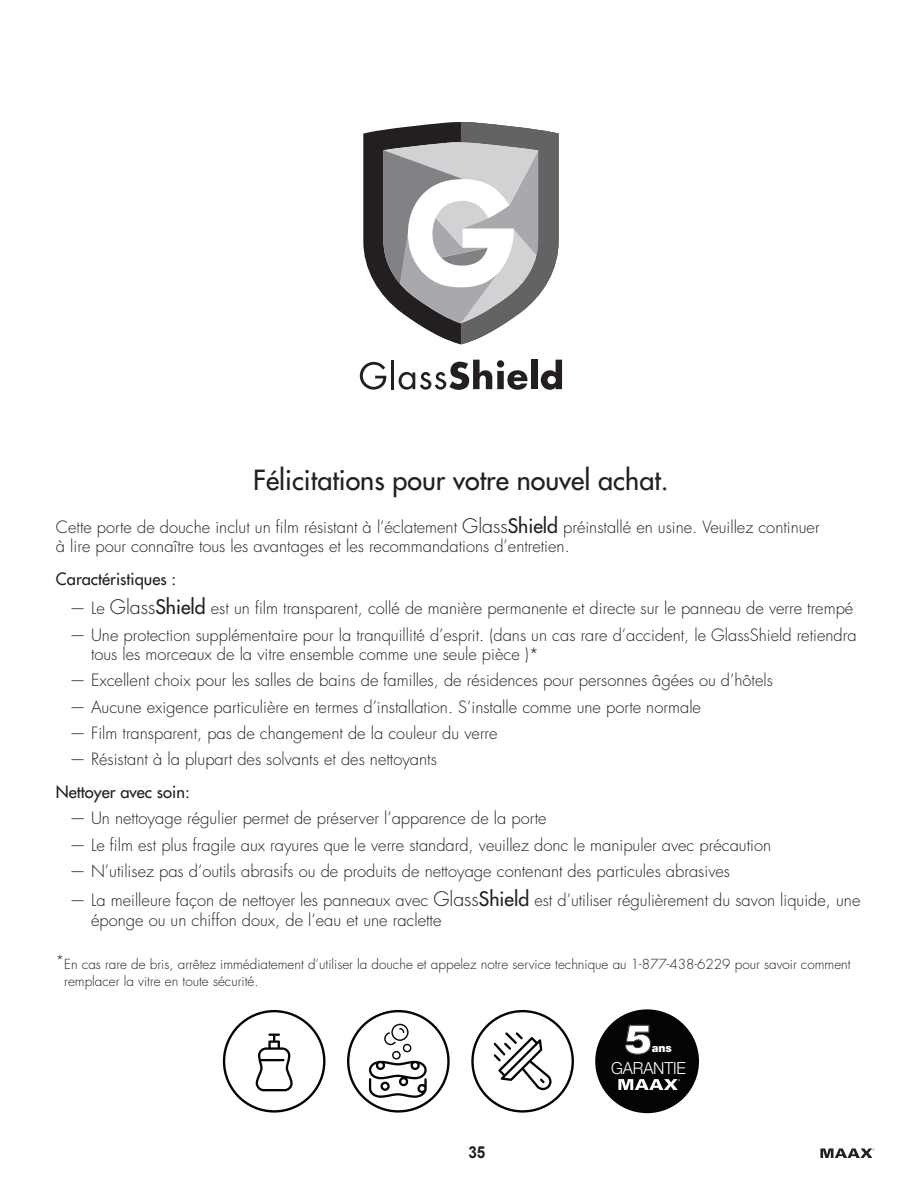
<style>
.page{position:relative;width:918px;height:1188px;background:#fff}
.page>*{position:absolute;margin:0;border:0;box-sizing:border-box;transform-origin:0 0}
.t1{font:900 41.1px "Helvetica Neue LT Std";color:#fff}
.t2{font:500 27px "Futura Std";color:#231f20}
.t3{font:300 16.65px "Helvetica Neue LT Std";letter-spacing:-.01em;color:#fff;scale:.96 1}
.t4{font:300 16.5px/19.5px "Futura Std";color:#231f20}
.t5{font:500 16.5px "Futura Std";color:#231f20}
._00_Folio{font:700 16.5px "Arial";color:#231f20;scale:.93 1}
.t6{font:300 13.5px/16.5px "Futura Std";color:#231f20}
.t7{font:900 11.4px "Helvetica Neue LT Std";color:#fff;scale:.96 1}
.s1{font-size:19.5px}
.s2{font-weight:500;font-size:19.5px}
</style>
<div class="page">
<svg style="left:820px;top:1148px;width:54px;height:10px"></svg>
<svg style="left:360px;top:362px;width:26px;height:28px"></svg>
<hr style="left:391px;top:360px;width:3px;height:29px;background:#231f20">
<svg style="left:399px;top:360px;width:128px;height:30px"></svg>
<div style="left:531px;top:360px;width:7px;height:29px;background:#231f20"></div>
<svg style="left:541px;top:360px;width:21px;height:30px"></svg>
<svg style="left:363px;top:122px;width:196px;height:222px"></svg>
<svg style="left:256px;top:1034px;width:37px;height:57px"></svg>
<div style="left:223px;top:1010px;width:102px;height:103px;border:2px solid #040503;border-radius:50%"></div>
<div style="left:347px;top:1010px;width:103px;height:103px;border:2px solid #040503;border-radius:50%"></div>
<svg style="left:369px;top:1024px;width:58px;height:74px"></svg>
<svg style="left:494px;top:1032px;width:58px;height:58px"></svg>
<div style="left:471px;top:1010px;width:103px;height:103px;border:2px solid #040503;border-radius:50%"></div>
<div style="left:595px;top:1009px;width:104px;height:104px;background:#040503;border-radius:50%"></div>
<svg style="left:618px;top:1079px;width:62px;height:11px"></svg>
<svg style="left:625px;top:1025px;width:26px;height:29px"></svg>
<p class="t2" style="left:253px;top:463px;width:417px">Félicitations pour votre nouvel achat.</p>
<p class="t4" style="left:56px;top:517px;width:765px">Cette porte de douche inclut un film résistant à l’éclatement <span class="s1">Glass</span><span class="s2">Shield</span> préinstallé en usine. Veuillez continuer à lire pour connaître tous les avantages et les recommandations d’entretien.</p>
<p class="t5" style="left:56px;top:569px;width:122px">Caractéristiques :</p>
<p class="t4" style="left:69px;top:599px;width:785px">— Le <span class="s1">Glass</span><span class="s2">Shield</span> est un film transparent, collé de manière permanente et directe sur le panneau de verre trempé</p>
<p class="t4" style="left:91px;top:625px;width:767px;text-indent:-22px">— Une protection supplémentaire pour la tranquillité d’esprit. (dans un cas rare d’accident, le GlassShield retiendra tous les morceaux de la vitre ensemble comme une seule pièce )*</p>
<p class="t4" style="left:69px;top:671px;width:705px">— Excellent choix pour les salles de bains de familles, de résidences pour personnes âgées ou d’hôtels</p>
<p class="t4" style="left:69px;top:697px;width:633px">— Aucune exigence particulière en termes d’installation. S’installe comme une porte normale</p>
<p class="t4" style="left:69px;top:724px;width:430px">— Film transparent, pas de changement de la couleur du verre</p>
<p class="t4" style="left:69px;top:750px;width:369px">— Résistant à la plupart des solvants et des nettoyants</p>
<p class="t5" style="left:56px;top:782px;width:135px">Nettoyer avec soin:</p>
<p class="t4" style="left:69px;top:809px;width:479px">— Un nettoyage régulier permet de préserver l’apparence de la porte</p>
<p class="t4" style="left:69px;top:835px;width:703px">— Le film est plus fragile aux rayures que le verre standard, veuillez donc le manipuler avec précaution</p>
<p class="t4" style="left:69px;top:862px;width:662px">— N’utilisez pas d’outils abrasifs ou de produits de nettoyage contenant des particules abrasives</p>
<p class="t4" style="left:91px;top:891px;width:771px;text-indent:-22px">— La meilleure façon de nettoyer les panneaux avec <span class="s1">Glass</span><span class="s2">Shield</span> est d’utiliser régulièrement du savon liquide, une éponge ou un chiffon doux, de l’eau et une raclette</p>
<p class="t6" style="left:64px;top:956px;width:788px;text-indent:-8px">*En cas rare de bris, arrêtez immédiatement d’utiliser la douche et appelez notre service technique au 1-877-438-6229 pour savoir comment remplacer la vitre en toute sécurité.</p>
<p class="_00_Folio" style="left:468px;top:1140px;width:20px">35</p>
<p class="t1" style="left:605px;top:1012px;width:29px">5</p>
<p class="t1" style="left:615px;top:1012px;width:29px">5</p>
<p class="t1" style="left:625px;top:1015px;width:29px">5</p>
<p class="t7" style="left:632px;top:1039px;width:27px">year</p>
<p class="t3" style="left:587px;top:1057px;width:100px">WAR ANTYY</p>
<p class="t7" style="left:621px;top:1039px;width:27px">year</p>
<p class="t7" style="left:642px;top:1039px;width:27px">year</p>
<p class="t7" style="left:652px;top:1041px;width:22px">ans</p>
<p class="t3" style="left:611px;top:1057px;width:79px">GARANTIE</p>
<p class="t3" style="left:596px;top:1057px;width:38px">WAR</p>
</div>
